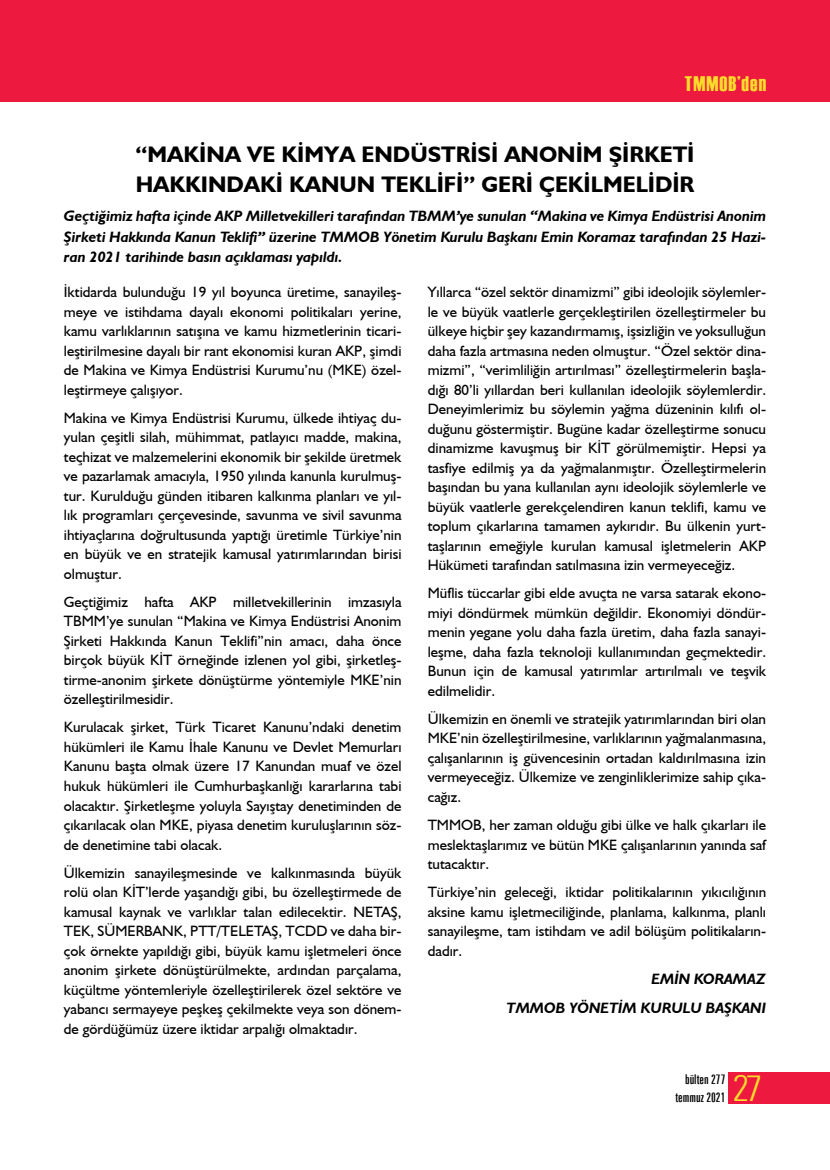
<style>
.page{position:relative;width:830px;height:1170px;background:#fff}
.page>*{position:absolute;margin:0;border:0;box-sizing:border-box;transform-origin:0 0}
.t1{font:300 condensed 36.15px "Zurich BT";color:#fbdc2b}
.t2{font:700 22.5px/30px "Humanist 521 BT";color:#000}
.t3{font:21px "Haettenschweiler";letter-spacing:.05em;color:#fbdc2b}
.t4{font:15px/19.5px "Humanist 521 BT";color:#000;text-align:justify}
.t5{font:italic 700 15px/20.2px "Humanist 521 BT";color:#000;text-align:justify}
.t6{font:extra-condensed 13.5px/18px "Zurich BT";color:#000;text-align:right}
</style>
<div class="page">
<div style="left:0;top:0;width:829px;height:102px;background:#ed193f"></div>
<div style="left:728px;top:1071px;width:101px;height:32px;background:#ed193f"></div>
<h3 class="t3" style="left:684px;top:70px;width:83px">TMMOB’den</h3>
<h2 class="t2" style="left:135px;top:139px;width:560px">“MAKİNA VE KİMYA ENDÜSTRİSİ ANONİM ŞİRKETİ<br>HAKKINDAKİ KANUN TEKLİFİ” GERİ ÇEKİLMELİDİR</h2>
<p class="t5" style="left:64px;top:206px;width:703px">Geçtiğimiz hafta içinde AKP Milletvekilleri tarafından TBMM’ye sunulan “Makina ve Kimya Endüstrisi Anonim Şirketi Hakkında Kanun Teklifi” üzerine TMMOB Yönetim Kurulu Başkanı Emin Koramaz tarafından 25 Hazi&shy;ran 2021 tarihinde basın açıklaması yapıldı.</p>
<p class="t4" style="left:64px;top:282px;width:339px">İktidarda bulunduğu 19 yıl boyunca üretime, sanayileş&shy;meye ve istihdama dayalı ekonomi politikaları yerine, kamu varlıklarının satışına ve kamu hizmetlerinin ticari&shy;leştirilmesine dayalı bir rant ekonomisi kuran AKP, şimdi de Makina ve Kimya Endüstrisi Kurumu’nu (MKE) özel&shy;leştirmeye çalışıyor.</p>
<p class="t4" style="left:64px;top:407px;width:339px">Makina ve Kimya Endüstrisi Kurumu, ülkede ihtiyaç du&shy;yulan çeşitli silah, mühimmat, patlayıcı madde, makina, teçhizat ve malzemelerini ekonomik bir şekilde üretmek ve pazarlamak amacıyla, 1950 yılında kanunla kurulmuş&shy;tur. Kurulduğu günden itibaren kalkınma planları ve yıl&shy;lık programları çerçevesinde, savunma ve sivil savunma ihtiyaçlarına doğrultusunda yaptığı üretimle Türkiye’nin en büyük ve en stratejik kamusal yatırımlarından birisi olmuştur.</p>
<p class="t4" style="left:64px;top:591px;width:339px">Geçtiğimiz hafta AKP milletvekillerinin imzasıyla TBMM’ye sunulan “Makina ve Kimya Endüstrisi Anonim Şirketi Hakkında Kanun Teklifi”nin amacı, daha önce birçok büyük KİT örneğinde izlenen yol gibi, şirketleş&shy;tirme-anonim şirkete dönüştürme yöntemiyle MKE’nin özelleştirilmesidir.</p>
<p class="t4" style="left:64px;top:717px;width:339px">Kurulacak şirket, Türk Ticaret Kanunu’ndaki denetim hükümleri ile Kamu İhale Kanunu ve Devlet Memurları Kanunu başta olmak üzere 17 Kanundan muaf ve özel hukuk hükümleri ile Cumhurbaşkanlığı kararlarına tabi olacaktır. Şirketleşme yoluyla Sayıştay denetiminden de çıkarılacak olan MKE, piyasa denetim kuruluşlarının söz&shy;de denetimine tabi olacak.</p>
<p class="t4" style="left:64px;top:862px;width:339px">Ülkemizin sanayileşmesinde ve kalkınmasında büyük rolü olan KİT’lerde yaşandığı gibi, bu özelleştirmede de kamusal kaynak ve varlıklar talan edilecektir. NETAŞ, TEK, SÜMERBANK, PTT/TELETAŞ, TCDD ve daha bir&shy;çok örnekte yapıldığı gibi, büyük kamu işletmeleri önce anonim şirkete dönüştürülmekte, ardından parçalama, küçültme yöntemleriyle özelleştirilerek özel sektöre ve yabancı sermayeye peşkeş çekilmekte veya son dönem&shy;de gördüğümüz üzere iktidar arpalığı olmaktadır.</p>
<p class="t4" style="left:427px;top:282px;width:340px">Yıllarca “özel sektör dinamizmi” gibi ideolojik söylemler&shy;le ve büyük vaatlerle gerçekleştirilen özelleştirmeler bu ülkeye hiçbir şey kazandırmamış, işsizliğin ve yoksulluğun daha fazla artmasına neden olmuştur. “Özel sektör dina&shy;mizmi”, “verimliliğin artırılması” özelleştirmelerin başla&shy;dığı 80’li yıllardan beri kullanılan ideolojik söylemlerdir.<br>Deneyimlerimiz bu söylemin yağma düzeninin kılıfı ol&shy;duğunu göstermiştir. Bugüne kadar özelleştirme sonucu dinamizme kavuşmuş bir KİT görülmemiştir. Hepsi ya tasfiye edilmiş ya da yağmalanmıştır. Özelleştirmelerin başından bu yana kullanılan aynı ideolojik söylemlerle ve büyük vaatlerle gerekçelendiren kanun teklifi, kamu ve toplum çıkarlarına tamamen aykırıdır. Bu ülkenin yurt&shy;taşlarının emeğiyle kurulan kamusal işletmelerin AKP Hükümeti tarafından satılmasına izin vermeyeceğiz.</p>
<p class="t4" style="left:427px;top:583px;width:340px">Müflis tüccarlar gibi elde avuçta ne varsa satarak ekono&shy;miyi döndürmek mümkün değildir. Ekonomiyi döndür&shy;menin yegane yolu daha fazla üretim, daha fazla sanayi&shy;leşme, daha fazla teknoloji kullanımından geçmektedir.<br>Bunun için de kamusal yatırımlar artırılmalı ve teşvik edilmelidir.</p>
<p class="t4" style="left:427px;top:708px;width:340px">Ülkemizin en önemli ve stratejik yatırımlarından biri olan MKE’nin özelleştirilmesine, varlıklarının yağmalanmasına, çalışanlarının iş güvencesinin ortadan kaldırılmasına izin vermeyeceğiz. Ülkemize ve zenginliklerimize sahip çıka&shy;cağız.</p>
<p class="t4" style="left:427px;top:814px;width:340px">TMMOB, her zaman olduğu gibi ülke ve halk çıkarları ile meslektaşlarımız ve bütün MKE çalışanlarının yanında saf tutacaktır.</p>
<p class="t4" style="left:427px;top:881px;width:340px">Türkiye’nin geleceği, iktidar politikalarının yıkıcılığının aksine kamu işletmeciliğinde, planlama, kalkınma, planlı sanayileşme, tam istihdam ve adil bölüşüm politikaların&shy;dadır.</p>
<p class="t5" style="left:506px;top:964px;width:261px;line-height:28.8px;text-align:right">EMİN KORAMAZ<br>TMMOB YÖNETİM KURULU BAŞKANI</p>
<p class="t6" style="left:675px;top:1069px;width:51px">bülten 277 temmuz 2021</p>
<h1 class="t1" style="left:732px;top:1066px;width:31px">27</h1>
</div>
